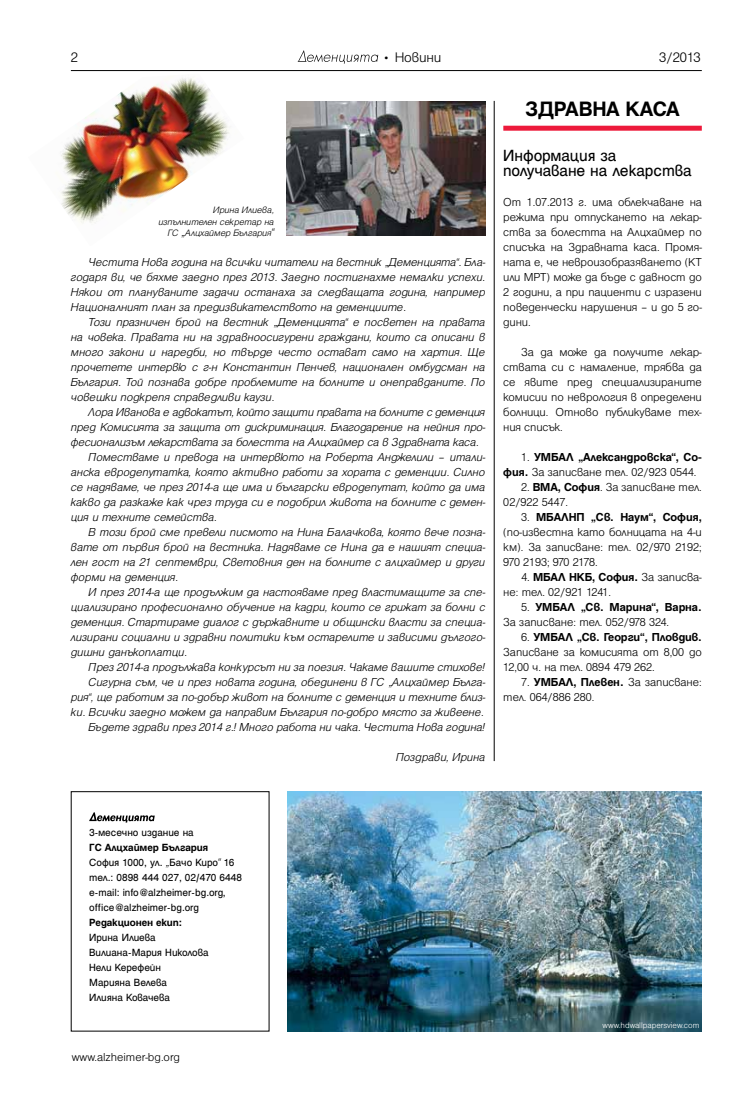
<style>
.page{position:relative;width:755px;height:1120px;background:#fff}
.page>*{position:absolute;margin:0;border:0;box-sizing:border-box;transform-origin:0 0}
.t1{font:700 22.5px "Helen Bg";color:#000}
.t2{font:17.5px/15px "Helen Bg";letter-spacing:-.01em;color:#000}
.t3{font:300 15px "Helen Bg";color:#000}
.t4{font:italic 300 12.5px/15px "Helen HS Bg";letter-spacing:-.01em;color:#000;text-align:justify}
.t5{font:300 12.5px/15px "Helen Bg";letter-spacing:-.005em;color:#000;text-align:justify}
.t6{font:700 12.5px/15px "Helen Bg";color:#000}
.t7{font:11.25px/15px "Helen Bg";color:#000}
.t8{font:700 11.25px "Helen Bg";letter-spacing:-.015em;color:#000}
.t9{font:italic 300 10px/11.2px "Helen Bg";letter-spacing:-.01em;color:#000;text-align:right}
.t10{font:300 8.88px "Helen Bg";color:#fff}
.s1{font-size:12.5px}
.s2{font-family:"Helen Bg"}
.s3{font-weight:300}
.s4{font-weight:700}
.s5{font-weight:300;font-style:italic;font-size:12.5px}
</style>
<div class="page">
<svg style="left:298px;top:50px;width:80px;height:14px"></svg>
<hr style="left:71px;top:70px;width:631px;height:1px;background:#000">
<svg style="left:89px;top:812px;width:66px;height:10px"></svg>
<img style="left:287px;top:101px;width:198px;height:135px">
<div style="left:503px;top:126px;width:199px;height:5px;background:#ed1a3b"></div>
<hr style="left:494px;top:101px;width:1px;height:660px;background:#000">
<img style="left:61px;top:78px;width:169px;height:145px">
<img style="left:288px;top:791px;width:414px;height:240px">
<p class="t3" style="left:71px;top:49px;width:9px">2</p>
<p class="t3" style="left:382px;top:49px;width:61px">• Новини</p>
<p class="t3" style="left:659px;top:49px;width:43px">3/2013</p>
<p class="t9" style="left:158px;top:204px;width:117px">Ирина Илиева, изпълнителен секретар на<br>ГС <span class="s1">„</span>Алцхаймер България<span class="s1">“</span></p>
<p class="t4" style="left:71px;top:255px;width:416px;text-indent:18px">Честита Нова година на всички читатели на вестник <span class="s2">„</span>Деменцията<span class="s2">“</span>. Бла&shy;годаря ви, че бяхме заедно през 2013. Заедно постигнахме немалки успехи.<br>Някои от плануваните задачи останаха за следващата година, например Националният план за предизвикателството на деменциите.</p>
<p class="t4" style="left:71px;top:315px;width:416px;text-indent:18px">Този празничен брой на вестник „Деменцията<span class="s2">“</span> е посветен на правата на човека. Правата ни на здравноосигурени граждани, които са описани в много закони и наредби, но твърде често остават само на хартия. Ще прочетете интервю с г-н Константин Пенчев, национален омбудсман на България. Той познава добре проблемите на болните и онеправданите. По човешки подкрепя справедливи каузи.</p>
<p class="t4" style="left:89px;top:405px;width:398px">Лора Иванова е адвокатът, който защити правата на болните с деменция</p>
<p class="t4" style="left:71px;top:420px;width:416px">пред Комисията за защита от дискриминация. Благодарение на нейния про-</p>
<p class="t4" style="left:71px;top:435px;width:409px">фесионализъм лекарствата за болестта на Алцхаймер са в Здравната каса.</p>
<p class="t4" style="left:89px;top:450px;width:398px">Поместваме и превода на интервюто на Роберта Анджелили – итали-</p>
<p class="t4" style="left:71px;top:465px;width:416px">анска евродепутатка, която активно работи за хората с деменции. Силно</p>
<p class="t4" style="left:71px;top:480px;width:416px">се надяваме, че през 2014-а ще има и български евродепутат, който да има</p>
<p class="t4" style="left:71px;top:495px;width:416px">какво да разкаже как чрез труда си е подобрил живота на болните с демен-</p>
<p class="t4" style="left:71px;top:510px;width:147px">ция и техните семейства.</p>
<p class="t4" style="left:89px;top:525px;width:398px">В този брой сме превели писмото на Нина Балачкова, която вече позна-</p>
<p class="t4" style="left:71px;top:540px;width:416px">вате от първия брой на вестника. Надяваме се Нина да е нашият специа-</p>
<p class="t4" style="left:71px;top:555px;width:416px">лен гост на 21 септември, Световния ден на болните с алцхаймер и други</p>
<p class="t4" style="left:71px;top:570px;width:109px">форми на деменция.</p>
<p class="t4" style="left:89px;top:585px;width:398px">И през 2014-а ще продължим да настояваме пред властимащите за спе-</p>
<p class="t4" style="left:71px;top:600px;width:416px">циализирано професионално обучение на кадри, които се грижат за болни с</p>
<p class="t4" style="left:71px;top:615px;width:416px">деменция. Стартираме диалог с държавните и общински власти за специа-</p>
<p class="t4" style="left:71px;top:630px;width:416px">лизирани социални и здравни политики към остарелите и зависими дългого-</p>
<p class="t4" style="left:71px;top:645px;width:118px">дишни данъкоплатци.</p>
<p class="t4" style="left:89px;top:660px;width:398px">През 2014-а продължава конкурсът ни за поезия. Чакаме вашите стихове!</p>
<p class="t4" style="left:89px;top:675px;width:398px">Сигурна съм, че и през новата година, обединени в ГС <span class="s2">„</span>Алцхаймер Бълга-</p>
<p class="t4" style="left:71px;top:690px;width:416px">рия<span class="s2">“</span>, ще работим за по-добър живот на болните с деменция и техните близ-</p>
<p class="t4" style="left:71px;top:705px;width:414px">ки. Всички заедно можем да направим България по-добро място за живеене.</p>
<p class="t4" style="left:89px;top:720px;width:398px">Бъдете здрави през 2014 г.! Много работа ни чака. Честита Нова година!</p>
<p class="t4" style="left:396px;top:750px;width:91px">Поздрави, Ирина</p>
<h1 class="t1" style="left:525px;top:98px;width:55px">Здравна</h1>
<h1 class="t1" style="left:625px;top:98px;width:15px">каса</h1>
<h2 class="t2" style="left:503px;top:147px;width:190px">Информация за получаване на лекарства</h2>
<p class="t5" style="left:503px;top:194px;width:200px">От 1.07.2013 г. има облекчаване на режима при отпускането на лекар&shy;ства за болестта на Алцхаймер по списъка на Здравната каса. Промя&shy;ната е, че невроизобразяването (КТ или МРТ) може да бъде с давност до 2 години, а при пациенти с изразени поведенчески нарушения – и до 5 го&shy;дини.</p>
<p class="t5" style="left:503px;top:344px;width:200px;text-indent:18px">За да може да получите лекар&shy;ствата си с намаление, трябва да се явите пред специализираните комисии по неврология в определени болници. Отново публикуваме тех&shy;ния списък.</p>
<p class="t6" style="left:503px;top:449px;width:200px;text-indent:18px"><span class="s3">1.</span> УМБАЛ „Александровска“, Со&shy;фия. <span class="s3">За записване тел. 02/923 0544.</span></p>
<p class="t5" style="left:503px;top:479px;width:200px;text-indent:18px">2. <span class="s4">ВМА, София</span>. За записване тел.<br>02/922 5447.</p>
<p class="t5" style="left:503px;top:509px;width:200px;text-indent:18px">3. <span class="s4">МБАЛНП „Св. Наум“, София, </span>(по-известна като болницата на 4-и км). За записване: тел. 02/970 2192; 970 2193; 970 2178.</p>
<p class="t5" style="left:503px;top:569px;width:200px;text-indent:18px">4. <span class="s4">МБАЛ НКБ, София.</span> За записва&shy;не: тел. 02/921 1241.</p>
<p class="t5" style="left:503px;top:599px;width:200px;text-indent:18px">5. <span class="s4">УМБАЛ „Св. Марина“, Варна.<br></span>За записване: тел. 052/978 324.</p>
<p class="t5" style="left:503px;top:629px;width:200px;text-indent:18px">6. <span class="s4">УМБАЛ „Св. Георги“, Пловдив.<br></span>Записване за комисията от 8,00 до 12,00 ч. на тел. 0894 479 262.</p>
<p class="t5" style="left:503px;top:674px;width:200px;text-indent:18px">7. <span class="s4">УМБАЛ, Плевен.</span> За записване: тел. 064/886 280.</p>
<p class="t7" style="left:89px;top:825px;width:106px">3-месечно издание на</p>
<p class="t7" style="left:89px;top:840px;width:154px"><span class="s4">ГС Алцхаймер България<br></span>София 1000, ул. <span class="s5">„</span>Бачо Киро<span class="s5">“</span> 16 тел.: 0898 444 027, 02/470 6448 e-mail: info@alzheimer-bg.org, office@alzheimer-bg.org</p>
<p class="t8" style="left:89px;top:916px;width:95px">Редакционен екип:</p>
<p class="t7" style="left:89px;top:930px;width:121px">Ирина Илиева<br>Вилиана-Мария Николова<br>Нели Керефейн<br>Марияна Велева<br>Илияна Ковачева</p>
<p class="t5" style="left:72px;top:1049px;width:110px">www.alzheimer-bg.org</p>
<p class="t10" style="left:602px;top:1020px;width:98px">www.hdwallpapersview.com</p>
</div>
